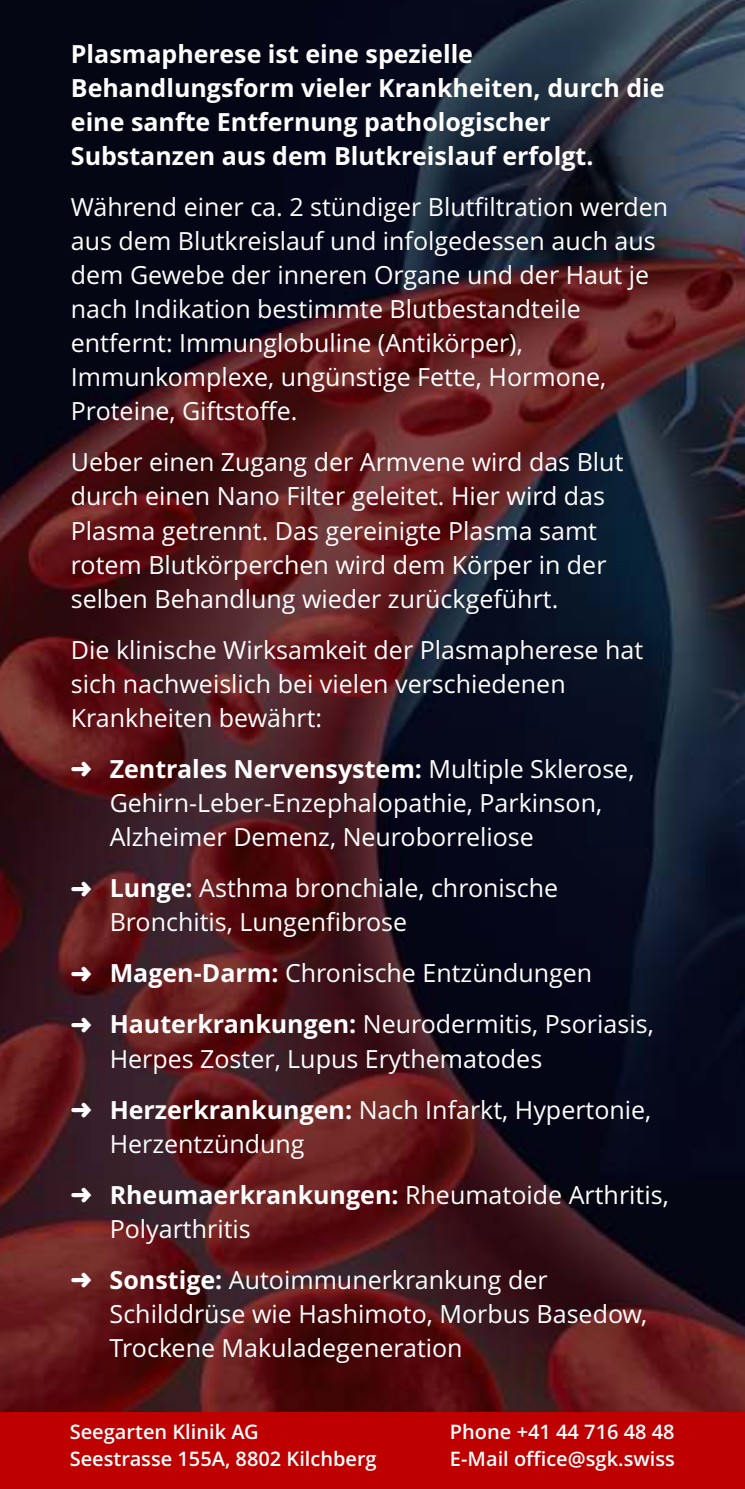
<style>
.page{position:relative;width:745px;height:1489px;background:#fff}
.page>*{position:absolute;margin:0;border:0;box-sizing:border-box;transform-origin:0 0}
.t1{font:25px/34px "Open Sans";color:#fefefe}
.t2{font:700 25px/34px "Open Sans";color:#fefefe}
.t3{font:600 20px/27.2px "Open Sans";color:#fefefe}
.s1{font-weight:700}
</style>
<div class="page">
<img style="left:0;top:0;width:744px;height:1411px">
<div style="left:0;top:1412px;width:744px;height:76px;background:#bf0000"></div>
<svg style="left:72px;top:762px;width:19px;height:14px"></svg>
<svg style="left:72px;top:881px;width:19px;height:15px"></svg>
<svg style="left:72px;top:966px;width:19px;height:15px"></svg>
<svg style="left:72px;top:1017px;width:19px;height:15px"></svg>
<svg style="left:71px;top:1102px;width:20px;height:15px"></svg>
<svg style="left:71px;top:1187px;width:20px;height:15px"></svg>
<svg style="left:71px;top:1272px;width:20px;height:15px"></svg>
<p class="t2" style="left:71px;top:39px;width:595px">Plasmapherese ist eine spezielle Behandlungsform vieler Krankheiten, durch die eine sanfte Entfernung pathologischer Substanzen aus dem Blutkreislauf erfolgt.</p>
<p class="t1" style="left:71px;top:192px;width:598px">Während einer ca. 2 stündiger Blutfiltration werden aus dem Blutkreislauf und infolgedessen auch aus dem Gewebe der inneren Organe und der Haut je nach Indikation bestimmte Blutbestandteile entfernt: Immunglobuline (Antikörper), Immunkomplexe, ungünstige Fette, Hormone, Proteine, Giftstoffe.</p>
<p class="t1" style="left:71px;top:448px;width:553px">Ueber einen Zugang der Armvene wird das Blut durch einen Nano Filter geleitet. Hier wird das Plasma getrennt. Das gereinigte Plasma samt rotem Blutkörperchen wird dem Körper in der selben Behandlung wieder zurückgeführt.</p>
<p class="t1" style="left:71px;top:635px;width:573px">Die klinische Wirksamkeit der Plasmapherese hat sich nachweislich bei vielen verschiedenen<br>Krankheiten bewährt:</p>
<p class="t1" style="left:110px;top:754px;width:526px"><span class="s1">Zentrales Nervensystem:</span> Multiple Sklerose,<br>Gehirn-Leber-Enzephalopathie, Parkinson,<br>Alzheimer Demenz, Neuroborreliose</p>
<p class="t1" style="left:110px;top:873px;width:449px"><span class="s1">Lunge:</span> Asthma bronchiale, chronische<br>Bronchitis, Lungenfibrose</p>
<p class="t1" style="left:110px;top:950px;width:545px;line-height:51px"><span class="s1">Magen-Darm:</span> Chronische Entzündungen<br><span class="s1">Hauterkrankungen:</span> Neurodermitis, Psoriasis,</p>
<p class="t1" style="left:110px;top:1035px;width:543px;line-height:51px">Herpes Zoster, Lupus Erythematodes<br><span class="s1">Herzerkrankungen:</span> Nach Infarkt, Hypertonie,</p>
<p class="t1" style="left:110px;top:1120px;width:560px;line-height:51px">Herzentzündung<br><span class="s1">Rheumaerkrankungen:</span> Rheumatoide Arthritis,</p>
<p class="t1" style="left:110px;top:1205px;width:439px;line-height:51px">Polyarthritis<br><span class="s1">Sonstige:</span> Autoimmunerkrankung der</p>
<p class="t1" style="left:110px;top:1299px;width:538px">Schilddrüse wie Hashimoto, Morbus Basedow,<br>Trockene Makuladegeneration</p>
<p class="t3" style="left:70px;top:1420px;width:308px">Seegarten Klinik AG<br>Seestrasse 155A, 8802 Kilchberg</p>
<p class="t3" style="left:449px;top:1420px;width:226px">Phone +41 44 716 48 48<br>E-Mail office@sgk.swiss</p>
</div>
